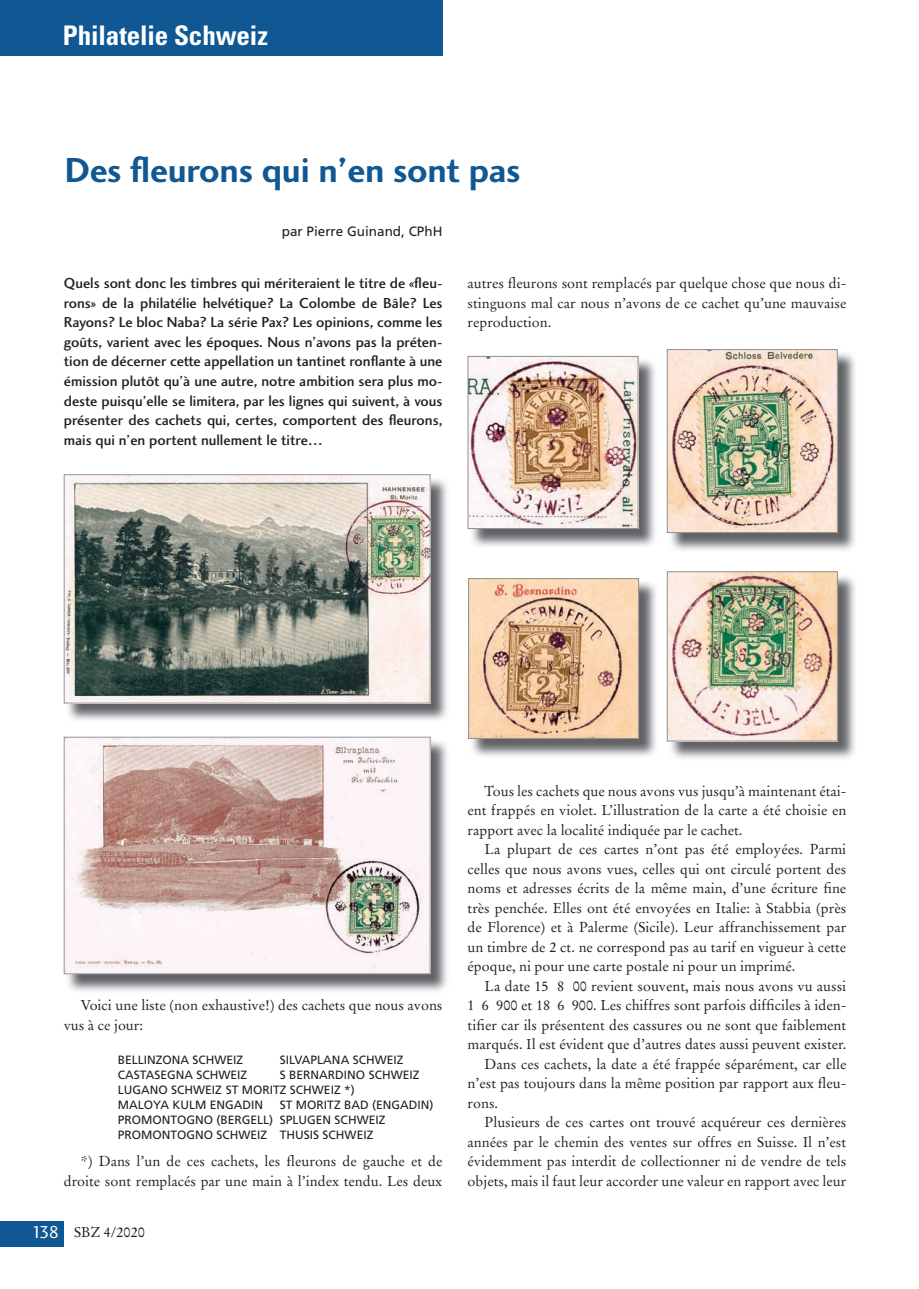
<style>
.page{position:relative;width:919px;height:1289px;background:#fff}
.page>*{position:absolute;margin:0;border:0;box-sizing:border-box;transform-origin:0 0}
.t1{font:36px "Charlotte Sans Bold Plain";letter-spacing:-.005em;color:#105893}
.t2{font:700 condensed 27px "Univers";letter-spacing:-.005em;color:#fff}
.t3{font:15px/19.5px "Charlotte Sans Medium Plain";color:#231f20;text-align:justify}
.t4{font:14.25px/19.5px "Stempel Garamond";color:#231f20;text-align:justify}
.t5{font:13.5px "Frutiger";color:#231f20}
.t6{font:12px/15px "Frutiger";color:#231f20}
.s1{font-family:"Charlotte Sans Book Plain";font-size:18px;color:#fff}
</style>
<div class="page">
<div style="left:0;top:0;width:442px;height:55px;background:#105893"></div>
<div style="left:0;top:1220px;width:64px;height:26px;background:#105893"></div>
<img style="left:470px;top:358px;width:185px;height:188px">
<img style="left:469px;top:358px;width:167px;height:169px">
<div style="left:467px;top:356px;width:171px;height:173px;border:1px solid #8f9194"></div>
<img style="left:670px;top:351px;width:185px;height:199px">
<img style="left:668px;top:351px;width:167px;height:180px">
<div style="left:666px;top:349px;width:171px;height:184px;border:1px solid #8f9194"></div>
<img style="left:669px;top:573px;width:186px;height:185px">
<img style="left:668px;top:573px;width:167px;height:166px">
<div style="left:666px;top:571px;width:171px;height:170px;border:1px solid #8f9194"></div>
<img style="left:470px;top:580px;width:186px;height:176px">
<img style="left:470px;top:580px;width:167px;height:156px">
<div style="left:468px;top:578px;width:171px;height:160px;border:1px solid #8f9194"></div>
<img style="left:66px;top:739px;width:381px;height:252px">
<img style="left:66px;top:738px;width:362px;height:234px">
<div style="left:64px;top:736px;width:366px;height:238px;border:1px solid #95979a"></div>
<img style="left:66px;top:476px;width:381px;height:244px">
<img style="left:66px;top:476px;width:362px;height:225px">
<div style="left:64px;top:474px;width:366px;height:229px;border:1px solid #95979a"></div>
<h2 class="t2" style="left:63px;top:18px;width:206px">Philatelie Schweiz</h2>
<h1 class="t1" style="left:65px;top:149px;width:457px">Des fleurons qui n’en sont pas</h1>
<p class="t5" style="left:282px;top:223px;width:162px">par Pierre Guinand, CPhH</p>
<p class="t3" style="left:64px;top:273px;width:380px">Quels sont donc les timbres qui mériteraient le titre de «fleu&shy;rons» de la philatélie helvétique? La Colombe de Bâle? Les Rayons? Le bloc Naba? La série Pax? Les opinions, comme les goûts, varient avec les époques. Nous n’avons pas la préten&shy;tion de décerner cette appellation un tantinet ronflante à une émission plutôt qu’à une autre, notre ambition sera plus mo&shy;deste puisqu’elle se limitera, par les lignes qui suivent, à vous présenter des cachets qui, certes, comportent des fleurons, mais qui n’en portent nullement le titre…</p>
<p class="t4" style="left:467px;top:274px;width:380px">autres fleurons sont remplacés par quelque chose que nous di&shy;stinguons mal car nous n’avons de ce cachet qu’une mauvaise reproduction.</p>
<p class="t4" style="left:64px;top:995px;width:380px;text-indent:17px">Voici une liste (non exhaustive!) des cachets que nous avons vus à ce jour:</p>
<p class="t6" style="left:118px;top:1052px;width:127px">BELLINZONA SCHWEIZ</p>
<p class="t6" style="left:280px;top:1052px;width:125px">SILVAPLANA SCHWEIZ</p>
<p class="t6" style="left:118px;top:1067px;width:131px">CASTASEGNA SCHWEIZ</p>
<p class="t6" style="left:118px;top:1067px;width:303px;text-indent:162px">S BERNARDINO SCHWEIZ<br>LUGANO SCHWEIZ ST MORITZ SCHWEIZ *)<br>MALOYA KULM ENGADIN</p>
<p class="t6" style="left:118px;top:1097px;width:317px;text-indent:162px">ST MORITZ BAD (ENGADIN)<br>PROMONTOGNO (BERGELL) SPLUGEN SCHWEIZ<br>PROMONTOGNO SCHWEIZ THUSIS SCHWEIZ</p>
<p class="t4" style="left:64px;top:1151px;width:380px;text-align:right">*) Dans l’un de ces cachets, les fleurons de gauche et de droite sont remplacés par une main à l’index tendu. Les deux</p>
<p class="t4" style="left:31px;top:1222px;width:115px"><span class="s1">138</span> SBZ 4/2020</p>
<p class="t4" style="left:467px;top:781px;width:380px;text-indent:17px">Tous les cachets que nous avons vus jusqu’à maintenant étai&shy;ent frappés en violet. L’illustration de la carte a été choisie en rapport avec la localité indiquée par le cachet.</p>
<p class="t4" style="left:467px;top:839px;width:380px;text-indent:17px">La plupart de ces cartes n’ont pas été employées. Parmi celles que nous avons vues, celles qui ont circulé portent des noms et adresses écrits de la même main, d’une écriture fine très penchée. Elles ont été envoyées en Italie: à Stabbia (près de Florence) et à Palerme (Sicile). Leur affranchissement par un timbre de 2 ct. ne correspond pas au tarif en vigueur à cette époque, ni pour une carte postale ni pour un imprimé.</p>
<p class="t4" style="left:484px;top:976px;width:363px">La date 15 8 00 revient souvent, mais nous avons vu aussi</p>
<p class="t4" style="left:467px;top:995px;width:380px">1 6 900 et 18 6 900. Les chiffres sont parfois difficiles à iden-</p>
<p class="t4" style="left:467px;top:1015px;width:380px">tifier car ils présentent des cassures ou ne sont que faiblement</p>
<p class="t4" style="left:467px;top:1034px;width:380px">marqués. Il est évident que d’autres dates aussi peuvent exister.</p>
<p class="t4" style="left:484px;top:1054px;width:363px">Dans ces cachets, la date a été frappée séparément, car elle</p>
<p class="t4" style="left:467px;top:1073px;width:380px">n’est pas toujours dans la même position par rapport aux fleu-</p>
<p class="t4" style="left:467px;top:1093px;width:32px">rons.</p>
<p class="t4" style="left:484px;top:1112px;width:363px">Plusieurs de ces cartes ont trouvé acquéreur ces dernières</p>
<p class="t4" style="left:467px;top:1132px;width:380px">années par le chemin des ventes sur offres en Suisse. Il n’est</p>
<p class="t4" style="left:467px;top:1151px;width:380px">évidemment pas interdit de collectionner ni de vendre de tels</p>
<p class="t4" style="left:467px;top:1171px;width:380px">objets, mais il faut leur accorder une valeur en rapport avec leur</p>
</div>
